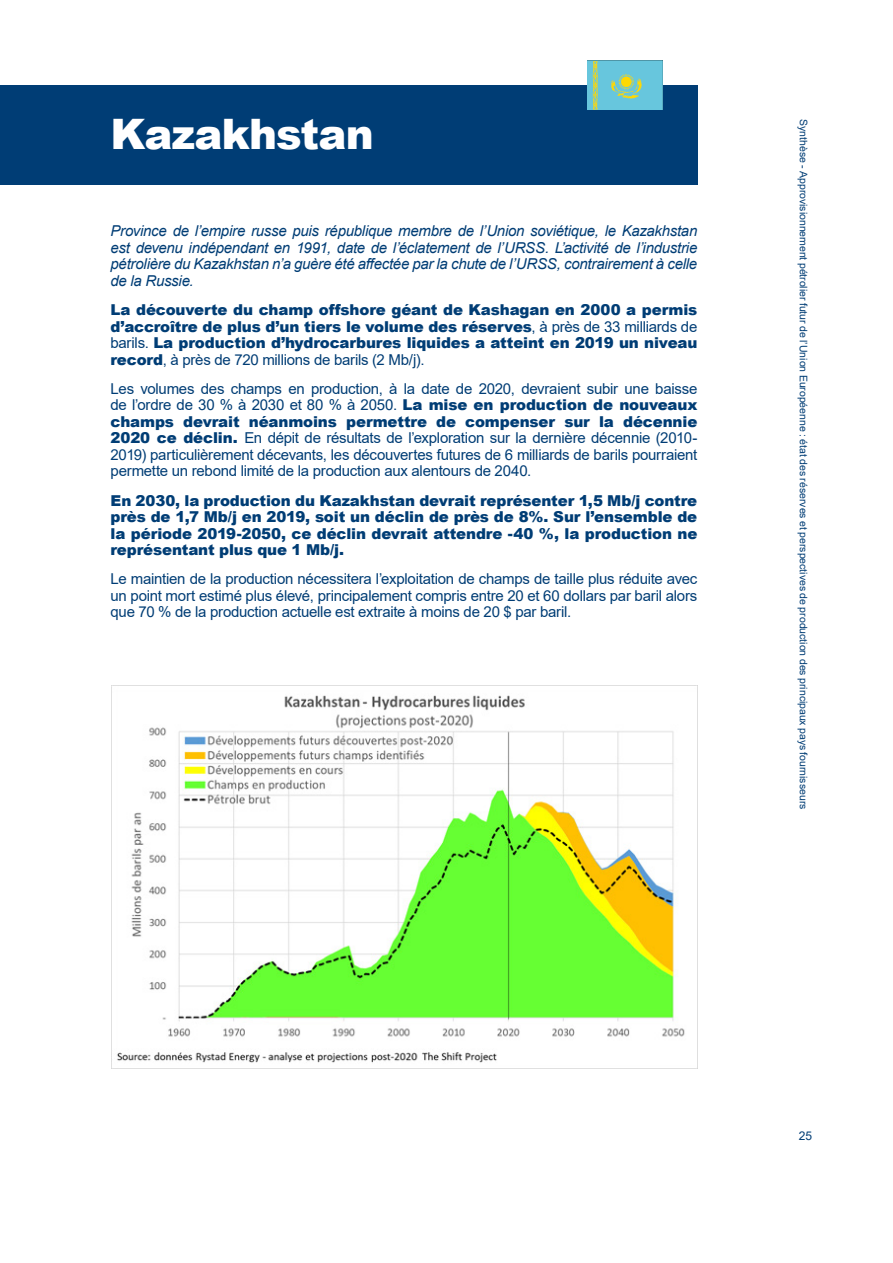
<style>
.page{position:relative;width:893px;height:1263px;background:#fff}
.page>*{position:absolute;margin:0;border:0;box-sizing:border-box;transform-origin:0 0}
.Chapitres{font:900 42px "Arial";letter-spacing:-.02em;color:#fff}
.Chapitres-2{font:15px/16.5px "Arial";letter-spacing:-.02em;color:#003d75;text-align:justify}
.Chapitres-3{font:900 15px/16.5px "Arial";letter-spacing:-.01em;color:#003d75;text-align:justify}
.Chapitres-4{font:italic 15px/16.5px "Arial";letter-spacing:-.02em;color:#003d75;text-align:justify}
.t1{font:12px "Arial";color:#003d75}
.t2{font:10.5px "Arial";letter-spacing:-.005em;color:#003d75}
.s1{font-weight:400}
.s2{font-weight:900}
</style>
<div class="page">
<div style="left:0;top:85px;width:697px;height:100px;background:#003d75"></div>
<img style="left:588px;top:60px;width:74px;height:50px">
<img style="left:111px;top:685px;width:586px;height:383px">
<p class="Chapitres" style="left:111px;top:104px;width:265px">Kazakhstan</p>
<p class="Chapitres-4" style="left:111px;top:223px;width:588px">Province de l’empire russe puis république membre de l’Union soviétique, le Kazakhstan est devenu indépendant en 1991, date de l’éclatement de l’URSS. L’activité de l’industrie pétrolière du Kazakhstan n’a guère été affectée par la chute de l’URSS, contrairement à celle de la Russie.</p>
<p class="Chapitres-3" style="left:111px;top:301px;width:588px">La découverte du champ offshore géant de Kashagan en 2000 a permis d’accroître de plus d’un tiers le volume des réserves<span class="s1">, à près de 33 milliards de barils.</span> La production d’hydrocarbures liquides a atteint en 2019 un niveau record<span class="s1">, à près de 720 millions de barils (2 Mb/j).</span></p>
<p class="Chapitres-2" style="left:111px;top:380px;width:588px">Les volumes des champs en production, à la date de 2020, devraient subir une baisse de l’ordre de 30 % à 2030 et 80 % à 2050. <span class="s2">La mise en production de nouveaux champs devrait néanmoins permettre de compenser sur la décennie 2020 ce déclin.</span> En dépit de résultats de l’exploration sur la dernière décennie (2010- 2019) particulièrement décevants, les découvertes futures de 6 milliards de barils pourraient permette un rebond limité de la production aux alentours de 2040.</p>
<p class="Chapitres-3" style="left:111px;top:491px;width:588px">En 2030, la production du Kazakhstan devrait représenter 1,5 Mb/j contre près de 1,7 Mb/j en 2019, soit un déclin de près de 8%. Sur l’ensemble de la période 2019-2050, ce déclin devrait attendre -40 %, la production ne représentant plus que 1 Mb/j.</p>
<p class="Chapitres-2" style="left:111px;top:571px;width:588px">Le maintien de la production nécessitera l’exploitation de champs de taille plus réduite avec un point mort estimé plus élevé, principalement compris entre 20 et 60 dollars par baril alors que 70 % de la production actuelle est extraite à moins de 20 $ par baril.</p>
<p class="t2" style="left:811px;top:119px;width:692px;rotate:90deg">Synthèse - Approvisionnement pétrolier futur de l’Union Européenne : état des réserves et perspectives de production des principaux pays fournisseurs</p>
<p class="t1" style="left:799px;top:1127px;width:15px">25</p>
</div>
